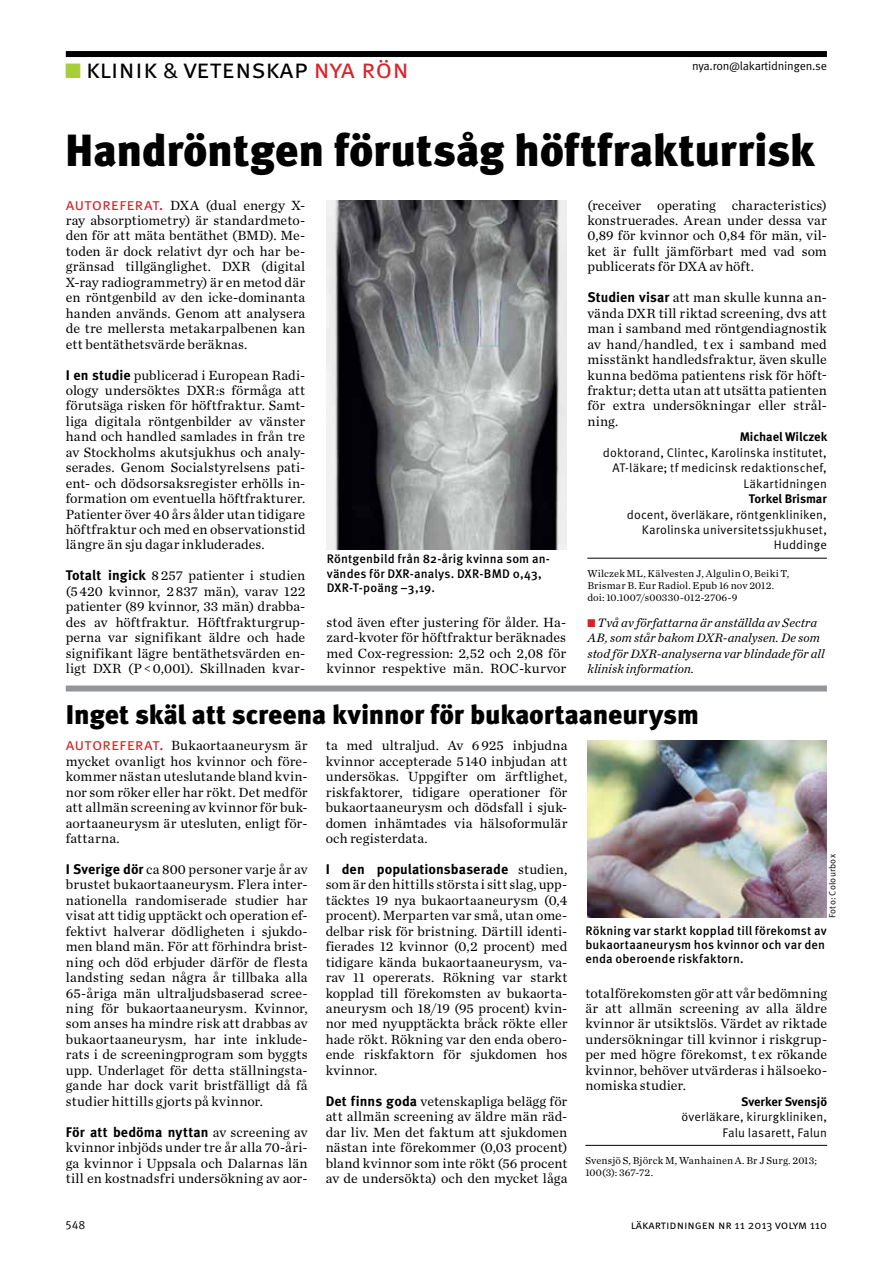
<style>
.page{position:relative;width:893px;height:1263px;background:#fff}
.page>*{position:absolute;margin:0;border:0;box-sizing:border-box;transform-origin:0 0}
.t1{font:900 45px "Meta OT";letter-spacing:-.01em;color:#000}
.t2{font:900 27px "Meta OT";letter-spacing:-.01em;color:#000}
.t3{font:27px "Meta OT Norm";color:#000}
.t4{font:13.95px/15.5px "Chronicle Text G1";letter-spacing:.01em;color:#000;text-align:justify}
.t5{font:700 13.95px "Meta OT";letter-spacing:.005em;color:#000}
.t6{font:italic 12.75px/15.5px "Chronicle Text G1";letter-spacing:.005em;color:#000}
.t7{font:12.45px/15.5px "Meta OT Norm";letter-spacing:.005em;color:#000;text-align:right}
.t8{font:500 12.45px/14.2px "Meta OT";letter-spacing:.01em;color:#000}
.t9{font:700 12.45px "Meta OT";letter-spacing:-.005em;color:#000}
.t10{font:12px "Meta OT Norm";color:#000}
.t11{font:10.5px/12px "Chronicle Text G1";letter-spacing:.015em;color:#000}
.t12{font:9px "Meta OT Norm";color:#000}
.s1{color:#a6ce39}
.s2{font-size:21px;color:#a6ce39}
.s3{font-size:22.65px}
.s4{color:#da2128}
.s5{font-family:"Meta OT Norm";font-size:16.5px;color:#da2128}
.s6{font-family:"Meta OT";font-weight:700}
.s7{font-family:"Chronicle Text G1";font-weight:400}
</style>
<div class="page">
<hr style="left:587px;top:558px;width:240px;height:1px;background:#000">
<div style="left:66px;top:51px;width:761px;height:6px;background:#000"></div>
<img style="left:327px;top:201px;width:239px;height:348px">
<hr style="left:585px;top:1145px;width:242px;height:1px;background:#000">
<img style="left:588px;top:741px;width:239px;height:176px">
<div style="left:66px;top:685px;width:761px;height:6px;background:#939598"></div>
<h2 class="t3" style="left:65px;top:53px;width:345px"><span class="s1">■</span><span class="s2">■</span> klinik <span class="s3">&amp;</span> vetenskap <span class="s4">nya rön</span></h2>
<p class="t10" style="left:692px;top:59px;width:137px">nya.ron@lakartidningen.se</p>
<h1 class="t1" style="left:65px;top:123px;width:751px">Handröntgen förutsåg höftfrakturrisk</h1>
<p class="t4" style="left:66px;top:196px;width:241px"><span class="s5">autoreferat.</span> DXA (dual energy X&shy;ray absorptiometry) är standardmeto&shy;den för att mäta bentäthet (BMD). Me&shy;toden är dock relativt dyr och har be&shy;gränsad tillgänglighet. DXR (digital X-ray radiogrammetry) är en metod där en röntgenbild av den icke-dominanta handen används. Genom att analysera de tre mellersta metakarpalbenen kan ett bentäthetsvärde beräknas.</p>
<p class="t4" style="left:66px;top:366px;width:241px"><span class="s6">I en studie</span> publicerad i European Radi&shy;ology undersöktes DXR:s förmåga att förutsäga risken för höftfraktur. Samt&shy;liga digitala röntgenbilder av vänster hand och handled samlades in från tre av Stockholms akutsjukhus och analy&shy;serades. Genom Socialstyrelsens pati&shy;ent- och dödsorsaksregister erhölls in&shy;formation om eventuella höftfrakturer.<br>Patienter över 40 års ålder utan tidigare höftfraktur och med en observationstid längre än sju dagar inkluderades.</p>
<p class="t4" style="left:66px;top:567px;width:241px"><span class="s6">Totalt ingick</span> 8 257 patienter i studien (5 420 kvinnor, 2 837 män), varav 122 patienter (89 kvinnor, 33 män) drabba&shy;des av höftfraktur. Höftfrakturgrup&shy;perna var signifikant äldre och hade signifikant lägre bentäthetsvärden en&shy;ligt DXR (P &lt; 0,001). Skillnaden kvar-</p>
<p class="t8" style="left:327px;top:552px;width:225px">Röntgenbild från 82-årig kvinna som an&shy;vändes för DXR-analys. DXR-BMD 0,43,<br>DXR-T-poäng –3,19.</p>
<p class="t4" style="left:327px;top:613px;width:241px">stod även efter justering för ålder. Ha&shy;zard-kvoter för höftfraktur beräknades med Cox-regression: 2,52 och 2,08 för kvinnor respektive män. ROC-kurvor</p>
<p class="t4" style="left:587px;top:196px;width:241px">(receiver operating characteristics) konstruerades. Arean under dessa var 0,89 för kvinnor och 0,84 för män, vil&shy;ket är fullt jämförbart med vad som publicerats för DXA av höft.</p>
<p class="t4" style="left:587px;top:289px;width:241px"><span class="s6">Studien visar</span> att man skulle kunna an&shy;vända DXR till riktad screening, dvs att man i samband med röntgendiagnostik av hand/handled, t ex i samband med misstänkt handledsfraktur, även skulle kunna bedöma patientens risk för höft&shy;fraktur; detta utan att utsätta patienten för extra undersökningar eller strål&shy;ning.</p>
<p class="t9" style="left:740px;top:429px;width:89px">Michael Wilczek</p>
<p class="t7" style="left:603px;top:445px;width:226px">doktorand, Clintec, Karolinska institutet,<br>AT-läkare; tf medicinsk redaktionschef,<br>Läkartidningen</p>
<p class="t9" style="left:749px;top:491px;width:80px">Torkel Brismar</p>
<p class="t7" style="left:627px;top:507px;width:202px">docent, överläkare, röntgenkliniken,<br>Karolinska universitetssjukhuset,<br>Huddinge</p>
<p class="t11" style="left:587px;top:567px;width:203px">Wilczek ML, Kälvesten J, Algulin O, Beiki T,<br>Brismar B. Eur Radiol. Epub 16 nov 2012. doi: 10.1007/s00330-012-2706-9</p>
<p class="t6" style="left:588px;top:614px;width:239px"><span class="s4">■</span> Två av författarna är anställda av Sectra AB, som står bakom DXR-analysen. De som stod för DXR-analyserna var blindade för all klinisk information.</p>
<h2 class="t2" style="left:66px;top:698px;width:635px">Inget skäl att screena kvinnor för bukaortaaneurysm</h2>
<p class="t4" style="left:66px;top:737px;width:243px"><span class="s5">autoreferat.</span> Bukaortaaneurysm är mycket ovanligt hos kvinnor och före&shy;kommer nästan uteslutande bland kvin&shy;nor som röker eller har rökt. Det medför att allmän screening av kvinnor för buk&shy;aortaaneurysm är utesluten, enligt för&shy;fattarna.</p>
<p class="t4" style="left:66px;top:861px;width:243px"><span class="s6">I Sverige dör</span> ca 800 personer varje år av brustet bukaortaaneurysm. Flera inter&shy;nationella randomiserade studier har visat att tidig upptäckt och operation ef&shy;fektivt halverar dödligheten i sjukdo&shy;men bland män. För att förhindra brist&shy;ning och död erbjuder därför de flesta landsting sedan några år tillbaka alla 65-åriga män ultraljudsbaserad scree&shy;ning för bukaortaaneurysm. Kvinnor, som anses ha mindre risk att drabbas av bukaortaaneurysm, har inte inklude&shy;rats i de screeningprogram som byggts upp. Underlaget för detta ställningsta&shy;gande har dock varit bristfälligt då få studier hittills gjorts på kvinnor.</p>
<p class="t5" style="left:66px;top:1123px;width:243px">För att bedöma nyttan <span class="s7">av screening av</span></p>
<p class="t4" style="left:66px;top:1139px;width:243px">kvinnor inbjöds under tre år alla 70-åri&shy;ga kvinnor i Uppsala och Dalarnas län till en kostnadsfri undersökning av aor-</p>
<p class="t4" style="left:326px;top:737px;width:243px">ta med ultraljud. Av 6 925 inbjudna kvinnor accepterade 5 140 inbjudan att undersökas. Uppgifter om ärftlighet, riskfaktorer, tidigare operationer för bukaortaaneurysm och dödsfall i sjuk&shy;domen inhämtades via hälsoformulär och registerdata.</p>
<p class="t5" style="left:326px;top:860px;width:243px">I den populationsbaserade <span class="s7">studien,</span></p>
<p class="t4" style="left:326px;top:876px;width:243px">som är den hittills största i sitt slag, upp&shy;täcktes 19 nya bukaortaaneurysm (0,4 procent). Merparten var små, utan ome&shy;delbar risk för bristning. Därtill identi&shy;fierades 12 kvinnor (0,2 procent) med tidigare kända bukaortaaneurysm, va&shy;rav 11 opererats. Rökning var starkt kopplad till förekomsten av bukaorta&shy;aneurysm och 18/19 (95 procent) kvin&shy;nor med nyupptäckta bråck rökte eller hade rökt. Rökning var den enda obero&shy;ende riskfaktorn för sjukdomen hos kvinnor.</p>
<p class="t4" style="left:326px;top:1092px;width:243px"><span class="s6">Det finns goda</span> vetenskapliga belägg för att allmän screening av äldre män räd&shy;dar liv. Men det faktum att sjukdomen nästan inte förekommer (0,03 procent) bland kvinnor som inte rökt (56 procent av de undersökta) och den mycket låga</p>
<p class="t12" style="left:827px;top:918px;width:65px;rotate:-90deg">Foto: Colourbox</p>
<p class="t8" style="left:585px;top:924px;width:243px">Rökning var starkt kopplad till förekomst av bukaortaaneurysm hos kvinnor och var den enda oberoende riskfaktorn.</p>
<p class="t4" style="left:585px;top:984px;width:243px">totalförekomsten gör att vår bedömning är att allmän screening av alla äldre kvinnor är utsiktslös. Värdet av riktade undersökningar till kvinnor i riskgrup&shy;per med högre förekomst, t ex rökande kvinnor, behöver utvärderas i hälsoeko&shy;nomiska studier.</p>
<p class="t9" style="left:741px;top:1093px;width:87px">Sverker Svensjö</p>
<p class="t7" style="left:682px;top:1109px;width:147px">överläkare, kirurgkliniken,<br>Falu lasarett, Falun</p>
<p class="t11" style="left:585px;top:1154px;width:233px">Svensjö S, Björck M, Wanhainen A. Br J Surg. 2013;<br>100(3): 367-72.</p>
<p class="t10" style="left:66px;top:1218px;width:21px">548</p>
<p class="t10" style="left:631px;top:1217px;width:198px">läkartidningen nr 11 2013 volym 110</p>
</div>
